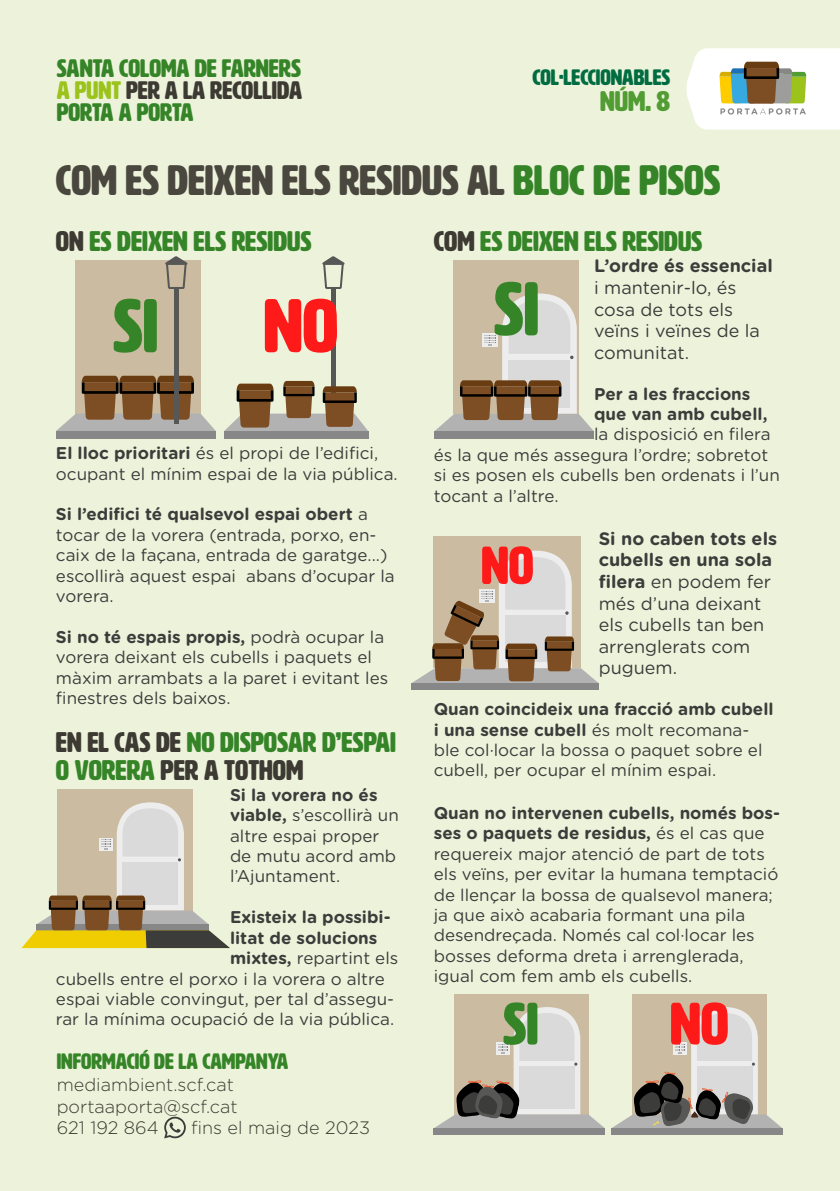
<style>
.page{position:relative;width:840px;height:1191px;background:#fff}
.page>*{position:absolute;margin:0;border:0;box-sizing:border-box;transform-origin:0 0}
.t1{font:75px "HWT Artz";color:#358528}
.t2{font:75px "HWT Artz";color:#ff1a1a}
.t3{font:59px "HWT Artz";color:#358528}
.t4{font:59px "HWT Artz";color:#ff1a1a}
.t5{font:52.8px "HWT Artz";color:#ff1a1a}
.t6{font:42px "HWT Artz";color:#4a473f}
.t7{font:28px/28px "HWT Artz";color:#358528}
.t8{font:28px "HWT Artz";color:#519c33}
.t9{font:25px/22.4px "HWT Artz";color:#358528;text-align:justify}
.t10{font:22px "HWT Artz";color:#358528}
.t11{font:22px "HWT Artz";color:#006c41}
.t12{font:18px/21.6px "Gotham Rounded";color:#3c3c3b}
.t13{font:300 18px/21.6px "Gotham Rounded";color:#3c3a32}
.t14{font:700 18px "Gotham Rounded";color:#3c3c3b}
.t15{font:17px/20.4px "Gotham Rounded";color:#3c3c3b}
.t16{font:700 17px/20.4px "Gotham Rounded";color:#3c3c3b}
.s1{color:#9bc31c}
.s2{color:#3c3a32}
.s3{color:#358528}
.s4{font-weight:700}
</style>
<div class="page">
<div style="left:0;top:0;width:839px;height:1191px;background:#edf3db"></div>
<div style="left:75px;top:260px;width:126px;height:153px;background:#cbbba0"></div>
<div style="left:224px;top:431px;width:144px;height:8px;background:#878787"></div>
<hr style="left:331px;top:288px;width:4px;height:135px;background:#575756">
<svg style="left:322px;top:256px;width:22px;height:33px"></svg>
<svg style="left:224px;top:381px;width:144px;height:50px"></svg>
<svg style="left:56px;top:376px;width:160px;height:55px"></svg>
<div style="left:56px;top:431px;width:160px;height:8px;background:#878787"></div>
<hr style="left:174px;top:288px;width:4px;height:135px;background:#575756">
<svg style="left:165px;top:256px;width:22px;height:33px"></svg>
<svg style="left:686px;top:48px;width:153px;height:82px;background:#ddddd0"></svg>
<div style="left:57px;top:789px;width:135px;height:121px;background:#cbbba0"></div>
<svg style="left:22px;top:802px;width:208px;height:146px"></svg>
<div style="left:433px;top:536px;width:148px;height:132px;background:#cbbba0"></div>
<div style="left:411px;top:683px;width:187px;height:7px;background:#878787"></div>
<svg style="left:412px;top:550px;width:186px;height:133px"></svg>
<div style="left:454px;top:994px;width:134px;height:120px;background:#cbbba0"></div>
<div style="left:433px;top:1128px;width:171px;height:6px;background:#878787"></div>
<svg style="left:434px;top:1007px;width:170px;height:121px"></svg>
<div style="left:631px;top:994px;width:135px;height:120px;background:#cbbba0"></div>
<div style="left:611px;top:1128px;width:171px;height:6px;background:#878787"></div>
<svg style="left:612px;top:1007px;width:170px;height:121px"></svg>
<svg style="left:164px;top:1116px;width:22px;height:22px"></svg>
<div style="left:453px;top:261px;width:125px;height:153px;background:#cbbba0"></div>
<div style="left:434px;top:431px;width:159px;height:8px;background:#878787"></div>
<svg style="left:435px;top:293px;width:158px;height:138px"></svg>
<h3 class="t9" style="left:57px;top:57px;width:247px">SANTA COLOMA DE FARNERS <span class="s1">A PUNT</span> <span class="s2">PER A LA RECOLLIDA </span>PORTA A PORTA</h3>
<p class="t11" style="left:532px;top:65px;width:139px">COL·LECCIONABLES</p>
<h3 class="t8" style="left:600px;top:86px;width:71px">NÚM. 8</h3>
<h3 class="t6" style="left:56px;top:158px;width:665px">COM ES DEIXEN ELS RESIDUS AL <span class="s3">BLOC DE PISOS</span></h3>
<h3 class="t7" style="left:56px;top:227px;width:257px"><span class="s2">ON</span> ES DEIXEN ELS RESIDUS</h3>
<h1 class="t1" style="left:113px;top:286px;width:47px">SI</h1>
<h1 class="t2" style="left:263px;top:286px;width:76px">NO</h1>
<p class="t15" style="left:56px;top:442px;width:343px"><span class="s4">El lloc prioritari</span> és el propi de l’edifici, ocupant el mínim espai de la via pública.</p>
<p class="t15" style="left:56px;top:503px;width:340px"><span class="s4">Si l’edifici té qualsevol espai obert</span> a tocar de la vorera (entrada, porxo, en&shy;caix de la façana, entrada de garatge...) escollirà aquest espai abans d’ocupar la vorera.</p>
<p class="t15" style="left:56px;top:626px;width:333px"><span class="s4">Si no té espais propis,</span> podrà ocupar la vorera deixant els cubells i paquets el màxim arrambats a la paret i evitant les finestres dels baixos.</p>
<h3 class="t7" style="left:56px;top:729px;width:341px"><span class="s2">EN EL CAS DE</span> NO DISPOSAR D’ESPAI<br>O VORERA <span class="s2">PER A TOTHOM</span></h3>
<p class="t15" style="left:230px;top:784px;width:170px"><span class="s4">Si la vorera no és viable,</span> s’escollirà un altre espai proper de mutu acord amb l’Ajuntament.</p>
<p class="t16" style="left:230px;top:906px;width:162px">Existeix la possibi-</p>
<p class="t16" style="left:230px;top:926px;width:149px">litat de solucions</p>
<p class="t15" style="left:230px;top:947px;width:170px"><span class="s4">mixtes,</span> repartint els</p>
<p class="t15" style="left:56px;top:967px;width:330px">cubells entre el porxo i la vorera o altre</p>
<p class="t15" style="left:56px;top:988px;width:339px">espai viable convingut, per tal d’assegu-</p>
<p class="t15" style="left:56px;top:1008px;width:339px">rar la mínima ocupació de la via pública.</p>
<p class="t10" style="left:57px;top:1050px;width:233px">INFORMACIÓ DE LA CAMPANYA</p>
<p class="t13" style="left:57px;top:1073px;width:182px">mediambient.scf.cat portaaporta@scf.cat<br>621 192 864</p>
<p class="t13" style="left:191px;top:1116px;width:180px">fins el maig de 2023</p>
<h3 class="t7" style="left:433px;top:227px;width:270px"><span class="s2">COM</span> ES DEIXEN ELS RESIDUS</h3>
<p class="t14" style="left:593px;top:253px;width:180px">L’ordre és essencial</p>
<p class="t12" style="left:593px;top:276px;width:167px">i mantenir-lo, és cosa de tots els veïns i veïnes de la comunitat.</p>
<p class="t16" style="left:593px;top:382px;width:175px">Per a les fraccions que van amb cubell,</p>
<p class="t15" style="left:433px;top:423px;width:347px;text-indent:160px">la disposició en filera és la que més assegura l’ordre; sobretot si es posen els cubells ben ordenats i l’un tocant a l’altre.</p>
<p class="t12" style="left:598px;top:527px;width:180px"><span class="s4">Si no caben tots els cubells en una sola filera</span> en podem fer més d’una deixant els cubells tan ben arrenglerats com puguem.</p>
<p class="t15" style="left:433px;top:698px;width:341px"><span class="s4">Quan coincideix una fracció amb cubell i una sense cubell</span> és molt recomana&shy;ble col·locar la bossa o paquet sobre el cubell, per ocupar el mínim espai.</p>
<p class="t15" style="left:433px;top:802px;width:347px"><span class="s4">Quan no intervenen cubells, només bos&shy;ses o paquets de residus,</span> és el cas que requereix major atenció de part de tots els veïns, per evitar la humana temptació de llençar la bossa de qualsevol manera; ja que això acabaria formant una pila desendreçada. Només cal col·locar les bosses deforma dreta i arrenglerada, igual com fem amb els cubells.</p>
<h1 class="t1" style="left:493px;top:270px;width:47px">SI</h1>
<h3 class="t5" style="left:481px;top:538px;width:54px">NO</h3>
<h2 class="t3" style="left:502px;top:992px;width:37px">SI</h2>
<h2 class="t4" style="left:669px;top:992px;width:60px">NO</h2>
</div>
